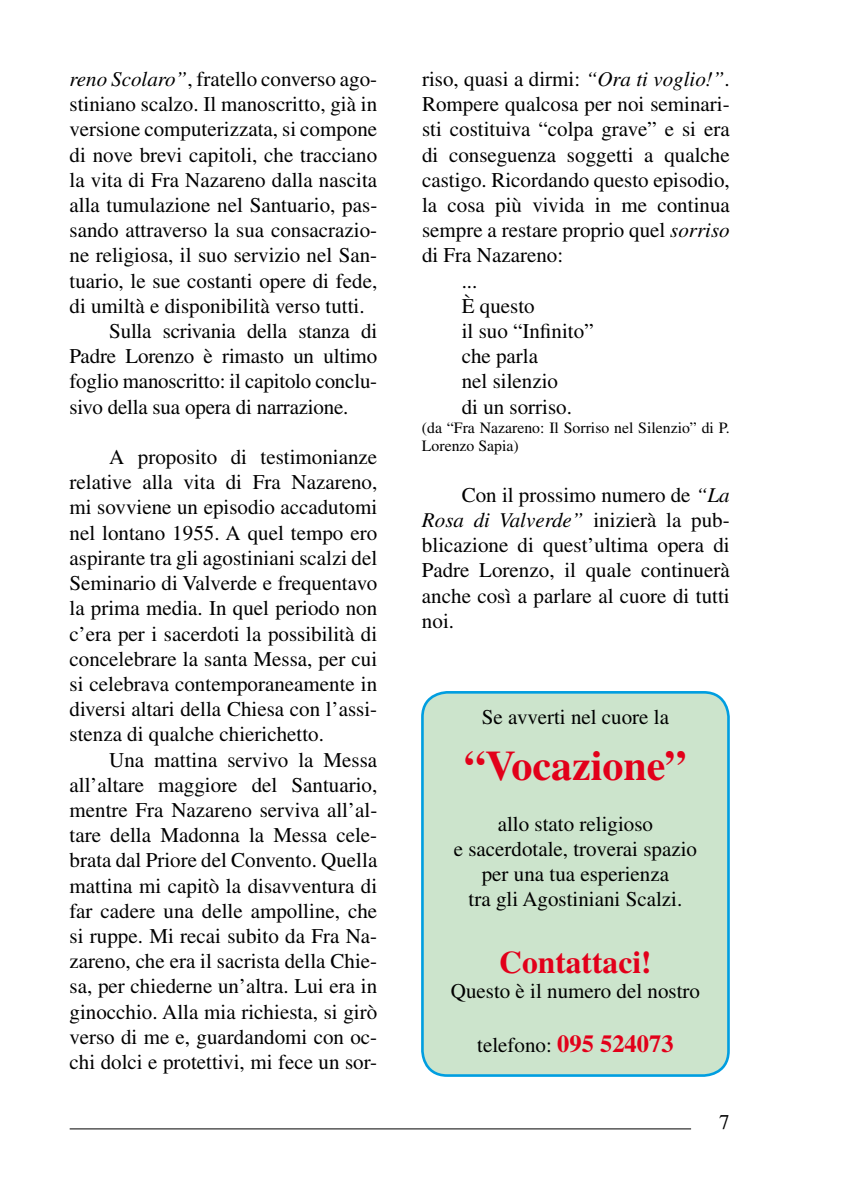
<style>
.page{position:relative;width:844px;height:1191px;background:#fff}
.page>*{position:absolute;margin:0;border:0;box-sizing:border-box;transform-origin:0 0}
.t1{font:700 42px "Times";color:#e2001a}
.t2{font:700 31.5px "Times";color:#e2001a}
.t3{font:21px/25.2px "Times";color:#000;text-align:justify}
.t4{font:15.75px/18.9px "Times";color:#000}
.s1{font-style:italic}
.s2{font-weight:700;font-size:24.5px;color:#e2001a}
</style>
<div class="page">
<hr style="left:70px;top:1128px;width:621px;height:1px;background:#000">
<div style="left:422px;top:692px;width:306px;height:383px;background:#cce4cc;border-radius:25px"></div>
<div style="left:421px;top:691px;width:308px;height:385px;border:3px solid #009ee0;border-radius:25px"></div>
<p class="t3" style="left:69px;top:66px;width:309px"><span class="s1">reno Scolaro”</span>, fratello converso ago-</p>
<p class="t3" style="left:69px;top:91px;width:309px">stiniano scalzo. Il manoscritto, già in</p>
<p class="t3" style="left:69px;top:117px;width:309px">versione computerizzata, si compone</p>
<p class="t3" style="left:69px;top:142px;width:309px">di nove brevi capitoli, che tracciano</p>
<p class="t3" style="left:69px;top:167px;width:309px">la vita di Fra Nazareno dalla nascita</p>
<p class="t3" style="left:69px;top:192px;width:309px">alla tumulazione nel Santuario, pas-</p>
<p class="t3" style="left:69px;top:217px;width:309px">sando attraverso la sua consacrazio-</p>
<p class="t3" style="left:69px;top:243px;width:309px">ne religiosa, il suo servizio nel San-</p>
<p class="t3" style="left:69px;top:268px;width:309px">tuario, le sue costanti opere di fede,</p>
<p class="t3" style="left:69px;top:293px;width:296px">di umiltà e disponibilità verso tutti.</p>
<p class="t3" style="left:109px;top:318px;width:269px">Sulla scrivania della stanza di</p>
<p class="t3" style="left:69px;top:343px;width:309px">Padre Lorenzo è rimasto un ultimo</p>
<p class="t3" style="left:69px;top:369px;width:309px">foglio manoscritto: il capitolo conclu-</p>
<p class="t3" style="left:69px;top:394px;width:280px">sivo della sua opera di narrazione.</p>
<p class="t3" style="left:69px;top:444px;width:309px;text-indent:40px">A proposito di testimonianze relative alla vita di Fra Nazareno, mi sovviene un episodio accadutomi nel lontano 1955. A quel tempo ero aspirante tra gli agostiniani scalzi del Seminario di Valverde e frequentavo la prima media. In quel periodo non c’era per i sacerdoti la possibilità di concelebrare la santa Messa, per cui si celebrava contemporaneamente in diversi altari della Chiesa con l’assi&shy;stenza di qualche chierichetto.</p>
<p class="t3" style="left:69px;top:747px;width:309px;text-indent:40px">Una mattina servivo la Messa all’altare maggiore del Santuario, mentre Fra Nazareno serviva all’al&shy;tare della Madonna la Messa cele&shy;brata dal Priore del Convento. Quella mattina mi capitò la disavventura di far cadere una delle ampolline, che si ruppe. Mi recai subito da Fra Na&shy;zareno, che era il sacrista della Chie&shy;sa, per chiederne un’altra. Lui era in ginocchio. Alla mia richiesta, si girò verso di me e, guardandomi con oc&shy;chi dolci e protettivi, mi fece un sor-</p>
<p class="t3" style="left:422px;top:66px;width:309px">riso, quasi a dirmi: <span class="s1">“Ora ti voglio!”</span>.</p>
<p class="t3" style="left:422px;top:91px;width:309px">Rompere qualcosa per noi seminari-</p>
<p class="t3" style="left:422px;top:117px;width:309px">sti costituiva “colpa grave” e si era</p>
<p class="t3" style="left:422px;top:142px;width:309px">di conseguenza soggetti a qualche</p>
<p class="t3" style="left:422px;top:167px;width:309px">castigo. Ricordando questo episodio,</p>
<p class="t3" style="left:422px;top:192px;width:309px">la cosa più vivida in me continua</p>
<p class="t3" style="left:422px;top:217px;width:309px">sempre a restare proprio quel <span class="s1">sorriso</span></p>
<p class="t3" style="left:422px;top:243px;width:143px">di Fra Nazareno:</p>
<p class="t3" style="left:461px;top:268px;width:17px">...</p>
<p class="t3" style="left:461px;top:293px;width:74px">È questo</p>
<p class="t3" style="left:461px;top:318px;width:133px">il suo “Infinito”</p>
<p class="t3" style="left:461px;top:343px;width:78px">che parla</p>
<p class="t3" style="left:461px;top:369px;width:98px">nel silenzio</p>
<p class="t3" style="left:461px;top:394px;width:112px">di un sorriso.</p>
<p class="t4" style="left:422px;top:418px;width:309px">(da “Fra Nazareno: Il Sorriso nel Silenzio” di P.<br>Lorenzo Sapia)</p>
<p class="t3" style="left:422px;top:482px;width:309px;text-indent:40px">Con il prossimo numero de <span class="s1">“La Rosa di Valverde”</span> inizierà la pub&shy;blicazione di quest’ultima opera di Padre Lorenzo, il quale continuerà anche così a parlare al cuore di tutti noi.</p>
<p class="t3" style="left:481px;top:704px;width:189px">Se avverti nel cuore la</p>
<h1 class="t1" style="left:464px;top:741px;width:224px">“Vocazione”</h1>
<p class="t3" style="left:453px;top:810px;width:245px;text-align:center">allo stato religioso<br>e sacerdotale, troverai spazio per una tua esperienza<br>tra gli Agostiniani Scalzi.</p>
<h2 class="t2" style="left:499px;top:943px;width:154px">Contattaci!</h2>
<p class="t3" style="left:450px;top:978px;width:251px">Questo è il numero del nostro</p>
<p class="t3" style="left:477px;top:1032px;width:198px">telefono: <span class="s2">095 524073</span></p>
<p class="t3" style="left:719px;top:1109px;width:12px">7</p>
</div>
